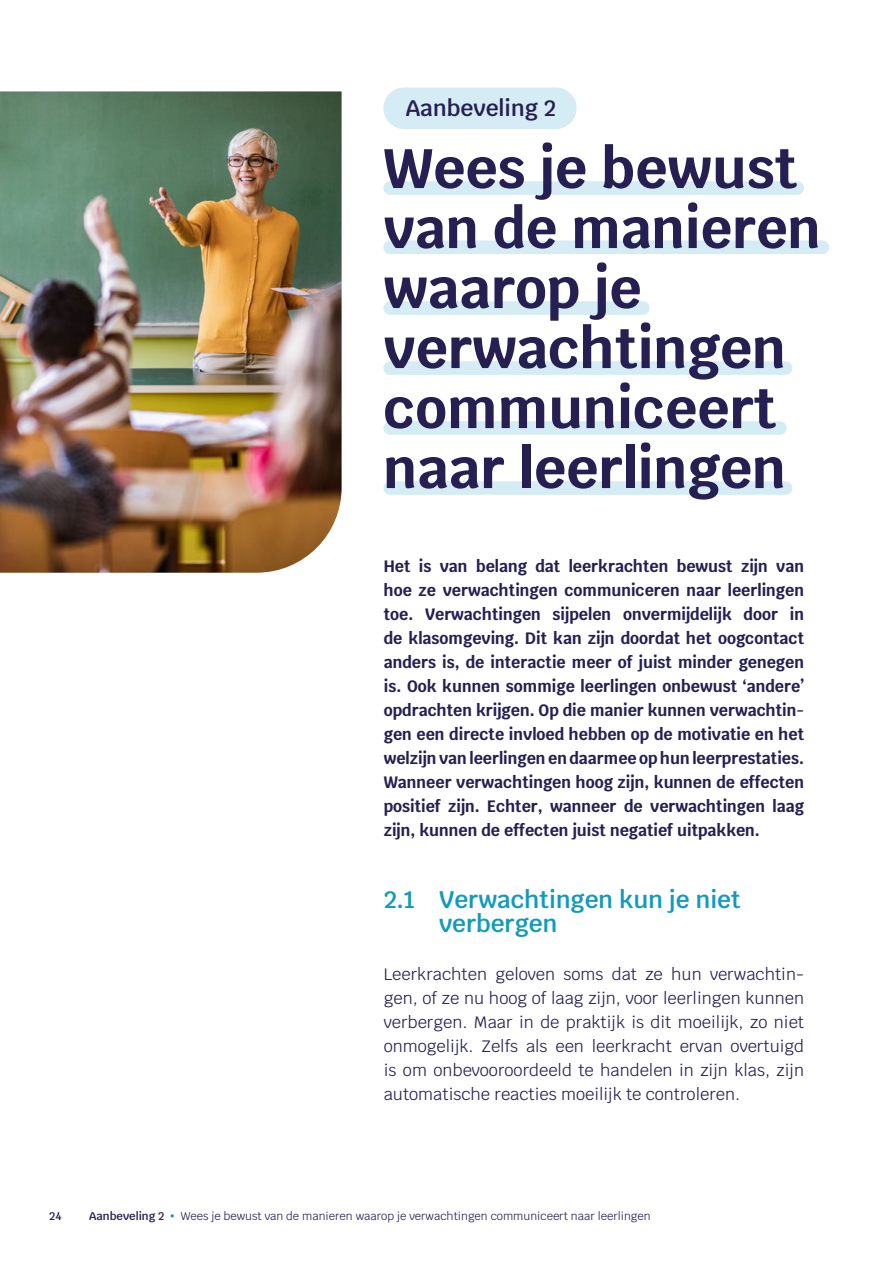
<style>
.page{position:relative;width:893px;height:1263px;background:#fff}
.page>*{position:absolute;margin:0;border:0;box-sizing:border-box;transform-origin:0 0}
.t1{font:700 55.5px/60px "Krub";color:#262052}
.t2{font:600 24px/24px "Krub";color:#119bba}
.t3{font:600 22.5px "Krub";color:#262052}
.t4{font:700 16.5px/24px "Krub";color:#262052;text-align:justify;scale:.96 1}
.t5{font:16.5px/24px "Krub";color:#262052;text-align:justify}
.t6{font:11.25px "Krub";color:#262052}
.t7{font:600 11.25px "Krub";color:#262052}
.s1{font-weight:600}
.s2{color:#119bba}
</style>
<div class="page">
<img style="left:0;top:91px;width:342px;height:482px">
<div style="left:383px;top:88px;width:194px;height:41px;background:#d5ecf4;border-radius:21px"></div>
<div style="left:383px;top:181px;width:421px;height:14px;background:#d5ecf4;border-radius:7px"></div>
<div style="left:383px;top:240px;width:446px;height:14px;background:#d5ecf4;border-radius:7px"></div>
<div style="left:383px;top:301px;width:266px;height:14px;background:#d5ecf4;border-radius:7px"></div>
<div style="left:383px;top:361px;width:409px;height:14px;background:#d5ecf4;border-radius:7px"></div>
<div style="left:383px;top:421px;width:404px;height:14px;background:#d5ecf4;border-radius:7px"></div>
<div style="left:383px;top:481px;width:409px;height:14px;background:#d5ecf4;border-radius:7px"></div>
<h3 class="t3" style="left:406px;top:95px;width:152px">Aanbeveling 2</h3>
<h1 class="t1" style="left:383px;top:139px;width:439px">Wees je bewust van de manieren waarop je verwachtingen communiceert naar leerlingen</h1>
<p class="t4" style="left:384px;top:554px;width:439px">Het is van belang dat leerkrachten bewust zijn van hoe ze verwachtingen communiceren naar leerlingen toe. Verwachtingen sijpelen onvermijdelijk door in de klasomgeving. Dit kan zijn doordat het oogcontact anders is, de interactie meer of juist minder genegen is. Ook kunnen sommige leerlingen onbewust ‘andere’ opdrachten krijgen. Op die manier kunnen verwachtin&shy;gen een directe invloed hebben op de motivatie en het welzijn van leerlingen en daarmee op hun leerprestaties.<br>Wanneer verwachtingen hoog zijn, kunnen de effecten positief zijn. Echter, wanneer de verwachtingen laag zijn, kunnen de effecten juist negatief uitpakken.</p>
<h2 class="t2" style="left:439px;top:888px;width:303px;text-indent:-55px">2.1 Verwachtingen kun je niet verbergen</h2>
<p class="t5" style="left:384px;top:962px;width:422px">Leerkrachten geloven soms dat ze hun verwachtin&shy;gen, of ze nu hoog of laag zijn, voor leerlingen kunnen verbergen. Maar in de praktijk is dit moeilijk, zo niet onmogelijk. Zelfs als een leerkracht ervan overtuigd is om onbevooroordeeld te handelen in zijn klas, zijn automatische reacties moeilijk te controleren.</p>
<p class="t7" style="left:49px;top:1209px;width:13px">24</p>
<p class="t6" style="left:89px;top:1206px;width:563px"><span class="s1">Aanbeveling 2</span> <span class="s2">•</span> Wees je bewust van de manieren waarop je verwachtingen communiceert naar leerlingen</p>
</div>
